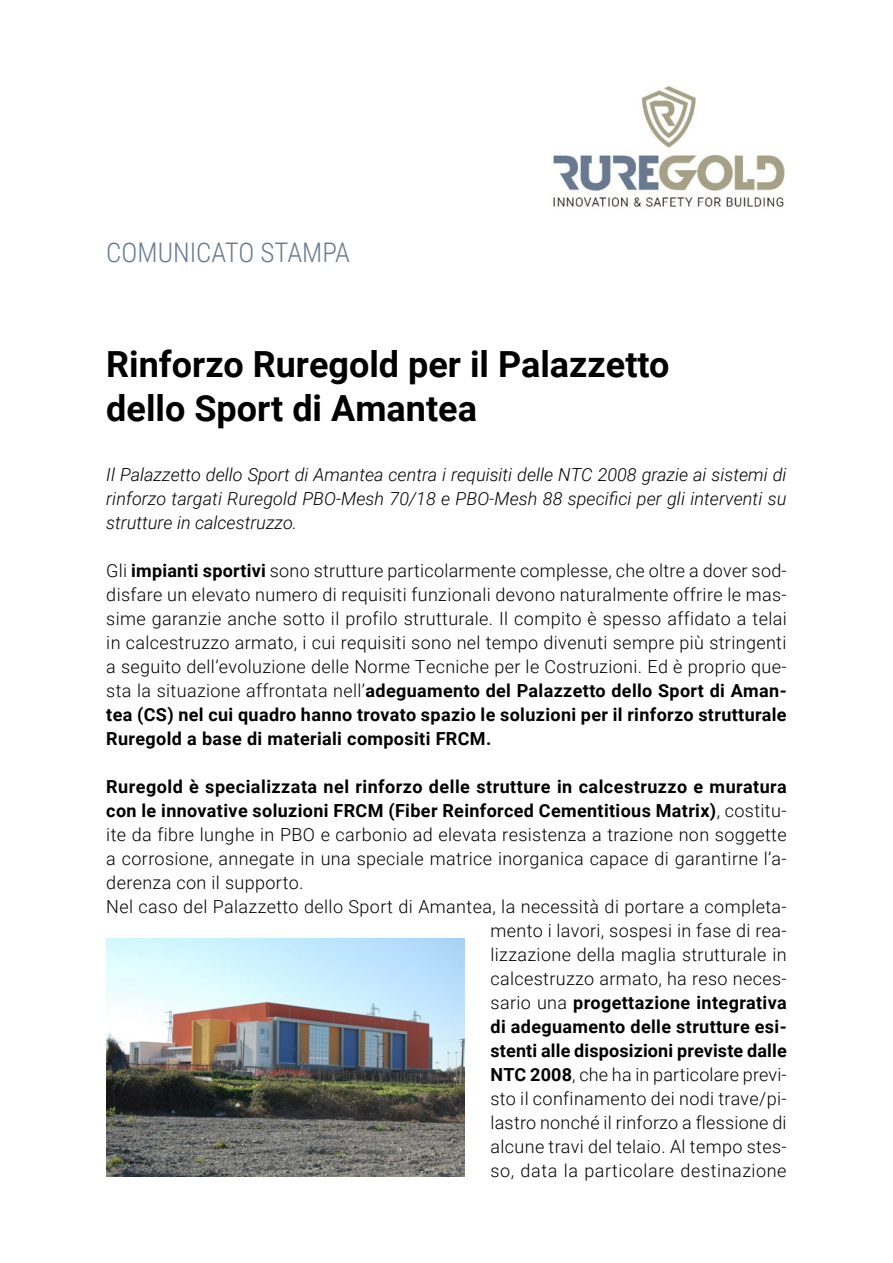
<style>
.page{position:relative;width:893px;height:1263px;background:#fff}
.page>*{position:absolute;margin:0;border:0;box-sizing:border-box;transform-origin:0 0}
.t1{font:700 36px/43.2px "Roboto";color:#000}
.t2{font:300 27px "Roboto Condensed";color:#68798f}
.t3{font:300 18px/24px "Roboto";letter-spacing:.02em;color:#000;text-align:justify}
.t4{font:700 18px "Roboto";letter-spacing:.02em;color:#000}
.t5{font:italic 300 18px/24px "Roboto";color:#000;text-align:justify}
.s1{font-weight:700}
.s2{font-weight:300}
</style>
<div class="page">
<img style="left:553px;top:86px;width:232px;height:121px">
<img style="left:106px;top:938px;width:359px;height:239px">
<h2 class="t2" style="left:106px;top:234px;width:245px">COMUNICATO STAMPA</h2>
<h1 class="t1" style="left:106px;top:342px;width:565px">Rinforzo Ruregold per il Palazzetto dello Sport di Amantea</h1>
<p class="t5" style="left:106px;top:461px;width:682px">Il Palazzetto dello Sport di Amantea centra i requisiti delle NTC 2008 grazie ai sistemi di rinforzo targati Ruregold PBO-Mesh 70/18 e PBO-Mesh 88 specifici per gli interventi su strutture in calcestruzzo.</p>
<p class="t3" style="left:106px;top:557px;width:682px">Gli <span class="s1">impianti sportivi</span> sono strutture particolarmente complesse, che oltre a dover sod&shy;disfare un elevato numero di requisiti funzionali devono naturalmente offrire le mas&shy;sime garanzie anche sotto il profilo strutturale. Il compito è spesso affidato a telai in calcestruzzo armato, i cui requisiti sono nel tempo divenuti sempre più stringenti a seguito dell’evoluzione delle Norme Tecniche per le Costruzioni. Ed è proprio que&shy;sta la situazione affrontata nell’<span class="s1">adeguamento del Palazzetto dello Sport di Aman&shy;tea (CS) nel cui quadro hanno trovato spazio le soluzioni per il rinforzo strutturale Ruregold a base di materiali compositi FRCM.</span></p>
<p class="t4" style="left:106px;top:774px;width:682px">Ruregold è specializzata nel rinforzo delle strutture in calcestruzzo e muratura</p>
<p class="t4" style="left:106px;top:797px;width:682px">con le innovative soluzioni FRCM (Fiber Reinforced Cementitious Matrix)<span class="s2">, costitu-</span></p>
<p class="t3" style="left:106px;top:821px;width:682px">ite da fibre lunghe in PBO e carbonio ad elevata resistenza a trazione non soggette</p>
<p class="t3" style="left:106px;top:845px;width:682px">a corrosione, annegate in una speciale matrice inorganica capace di garantirne l’a-</p>
<p class="t3" style="left:106px;top:869px;width:199px">derenza con il supporto.</p>
<p class="t3" style="left:106px;top:893px;width:682px">Nel caso del Palazzetto dello Sport di Amantea, la necessità di portare a completa-</p>
<p class="t3" style="left:490px;top:917px;width:298px">mento i lavori, sospesi in fase di rea-</p>
<p class="t3" style="left:490px;top:941px;width:298px">lizzazione della maglia strutturale in</p>
<p class="t3" style="left:490px;top:965px;width:298px">calcestruzzo armato, ha reso neces-</p>
<p class="t4" style="left:490px;top:989px;width:298px"><span class="s2">sario una</span> progettazione integrativa</p>
<p class="t4" style="left:490px;top:1013px;width:298px">di adeguamento delle strutture esi-</p>
<p class="t4" style="left:490px;top:1037px;width:298px">stenti alle disposizioni previste dalle</p>
<p class="t3" style="left:490px;top:1061px;width:298px"><span class="s1">NTC 2008</span>, che ha in particolare previ-</p>
<p class="t3" style="left:490px;top:1085px;width:298px">sto il confinamento dei nodi trave/pi-</p>
<p class="t3" style="left:490px;top:1109px;width:298px">lastro nonché il rinforzo a flessione di</p>
<p class="t3" style="left:490px;top:1133px;width:298px">alcune travi del telaio. Al tempo stes-</p>
<p class="t3" style="left:490px;top:1157px;width:298px">so, data la particolare destinazione</p>
</div>
